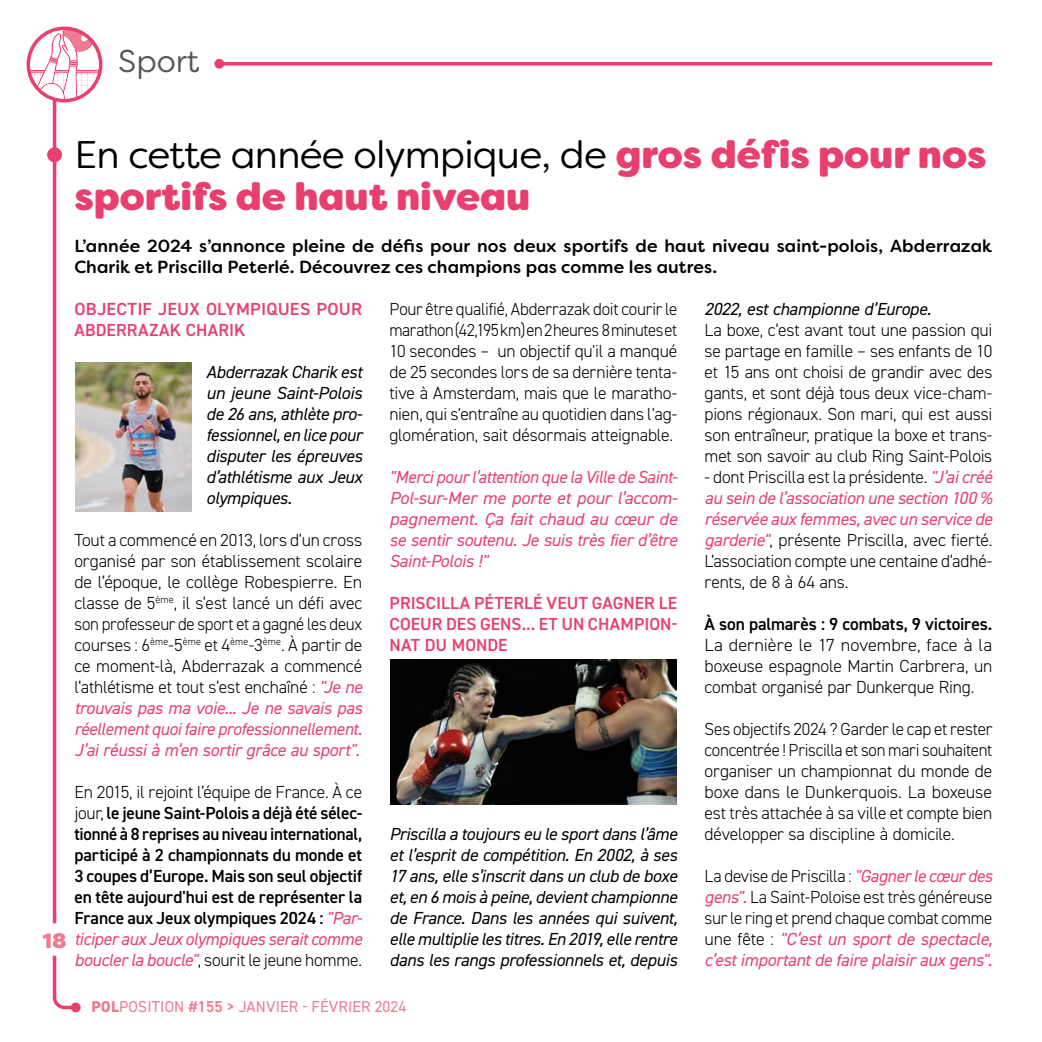
<style>
.page{position:relative;width:1042px;height:1042px;background:#fff}
.page>*{position:absolute;margin:0;border:0;box-sizing:border-box;transform-origin:0 0}
.t1{font:800 38.5px/42px "Filson Soft";color:#e93f6f}
.t2{font:31.5px "Filson Soft";color:#575756}
.t3{font:800 21px "Filson Soft";color:#ef7b92}
.t4{font:300 17.5px/21px "DIN2014";letter-spacing:-.01em;color:#000;text-align:justify}
.t5{font:italic 17.5px/21px "DIN2014";letter-spacing:-.015em;color:#000;text-align:justify}
.t6{font:600 17.5px/21px "DIN2014";letter-spacing:-.01em;color:#000;text-align:justify}
.t7{font:500 17.5px/21px "Filson Soft";letter-spacing:.005em;color:#000}
.t8{font:italic 17.5px/21px "DIN2014";letter-spacing:-.015em;color:#e93f6f;text-align:justify}
.t9{font:300 17.5px/21px "DIN2014";letter-spacing:-.01em;color:#000;text-align:justify;scale:1.04 1}
.t10{font:600 17.5px/21px "DIN2014";letter-spacing:.005em;color:#e93f6f;text-align:justify}
.t11{font:600 17.5px/21px "DIN2014";letter-spacing:.005em;color:#e93f6f;scale:1.04 1}
.t12{font:15.75px "DIN2014";letter-spacing:.01em;color:#ef7b92}
.s1{font-weight:400;color:#000}
.s2{font-weight:400;font-style:italic;color:#e93f6f}
.s3{font-weight:300}
.s4{font-weight:800}
.s5{font-weight:600}
</style>
<div class="page">
<svg style="left:52px;top:955px;width:20px;height:56px"></svg>
<div style="left:71px;top:1002px;width:10px;height:10px;background:#e93f6f;border-radius:50%"></div>
<svg style="left:224px;top:62px;width:768px;height:4px;background:#eb5680"></svg>
<div style="left:214px;top:59px;width:10px;height:10px;background:#e93f6f;border-radius:50%"></div>
<div style="left:47px;top:147px;width:15px;height:15px;background:#e93f6f;border-radius:50%"></div>
<hr style="left:53px;top:85px;width:3px;height:838px;background:#e93f6f">
<svg style="left:29px;top:28px;width:72px;height:72px"></svg>
<div style="left:27px;top:27px;width:75px;height:75px;border:4px solid #e93f6f;border-radius:50%"></div>
<img style="left:75px;top:362px;width:116px;height:149px">
<img style="left:391px;top:660px;width:286px;height:144px">
<h2 class="t2" style="left:118px;top:41px;width:83px">Sport</h2>
<p class="t3" style="left:43px;top:927px;width:26px">18</p>
<h1 class="t1" style="left:74px;top:134px;width:913px"><span class="s1">En cette année olympique, de</span> gros défis pour nos sportifs de haut niveau</h1>
<p class="t7" style="left:74px;top:235px;width:919px">L’année 2024 s’annonce pleine de défis pour nos deux sportifs de haut niveau saint-polois, Abderrazak<br>Charik et Priscilla Peterlé. Découvrez ces champions pas comme les autres.</p>
<p class="t11" style="left:74px;top:298px;width:278px">OBJECTIF JEUX OLYMPIQUES POUR<br>ABDERRAZAK CHARIK</p>
<p class="t5" style="left:206px;top:361px;width:158px">Abderrazak Charik est un jeune Saint-Polois de 26 ans, athlète pro&shy;fessionnel, en lice pour disputer les épreuves d’athlétisme aux Jeux olympiques.</p>
<p class="t4" style="left:74px;top:530px;width:289px">Tout a commencé en 2013, lors d’un cross organisé par son établissement scolaire de l’époque, le collège Robespierre. En classe de 5<sup>ème</sup>, il s’est lancé un défi avec son professeur de sport et a gagné les deux courses : 6<sup>ème</sup>-5<sup>ème</sup> et 4<sup>ème</sup>-3<sup>ème</sup>. À partir de ce moment-là, Abderrazak a commencé l’athlétisme et tout s’est enchaîné : <span class="s2">"Je ne trouvais pas ma voie... Je ne savais pas réellement quoi faire professionnellement.<br>J’ai réussi à m’en sortir grâce au sport".</span></p>
<p class="t6" style="left:74px;top:781px;width:290px"><span class="s3">En 2015, il rejoint l’équipe de France. À ce jour,</span> le jeune Saint-Polois a déjà été sélec&shy;tionné à 8 reprises au niveau international, participé à 2 championnats du monde et 3 coupes d’Europe. Mais son seul objectif en tête aujourd'hui est de représenter la France aux Jeux olympiques 2024 : <span class="s2">"Par&shy;ticiper aux Jeux olympiques serait comme boucler la boucle"</span><span class="s3">, sourit le jeune homme.</span></p>
<p class="t5" style="left:704px;top:298px;width:228px">2022, est championne d’Europe.</p>
<p class="t4" style="left:704px;top:320px;width:289px">La boxe, c’est avant tout une passion qui se partage en famille – ses enfants de 10 et 15 ans ont choisi de grandir avec des gants, et sont déjà tous deux vice-cham&shy;pions régionaux. Son mari, qui est aussi son entraîneur, pratique la boxe et trans&shy;met son savoir au club Ring Saint-Polois</p>
<p class="t4" style="left:704px;top:467px;width:289px">- dont Priscilla est la présidente. <span class="s2">"J’ai créé au sein de l’association une section 100 % réservée aux femmes, avec un service de garderie"</span>, présente Priscilla, avec fierté.<br>L’association compte une centaine d’adhé&shy;rents, de 8 à 64 ans.</p>
<p class="t6" style="left:704px;top:613px;width:289px">À son palmarès : 9 combats, 9 victoires.</p>
<p class="t9" style="left:704px;top:635px;width:278px">La dernière le 17 novembre, face à la boxeuse espagnole Martin Carbrera, un combat organisé par Dunkerque Ring.</p>
<p class="t4" style="left:704px;top:719px;width:289px">Ses objectifs 2024 ? Garder le cap et rester concentrée ! Priscilla et son mari souhaitent organiser un championnat du monde de boxe dans le Dunkerquois. La boxeuse est très attachée à sa ville et compte bien développer sa discipline à domicile.</p>
<p class="t4" style="left:704px;top:866px;width:289px">La devise de Priscilla : <span class="s2">"Gagner le cœur des gens".</span> La Saint-Poloise est très généreuse sur le ring et prend chaque combat comme une fête : <span class="s2">"C’est un sport de spectacle, c’est important de faire plaisir aux gens".</span></p>
<p class="t4" style="left:389px;top:299px;width:289px">Pour être qualifié, Abderrazak doit courir le marathon (42,195 km) en 2 heures 8 minutes et 10 secondes – un objectif qu'il a manqué de 25 secondes lors de sa dernière tenta&shy;tive à Amsterdam, mais que le maratho&shy;nien, qui s'entraîne au quotidien dans l'ag&shy;glomération, sait désormais atteignable.</p>
<p class="t8" style="left:389px;top:466px;width:290px">"Merci pour l’attention que la Ville de Saint-Pol-sur-Mer me porte et pour l’accom&shy;pagnement. Ça fait chaud au cœur de se sentir soutenu. Je suis très fier d’être Saint-Polois !"</p>
<p class="t10" style="left:389px;top:592px;width:289px">PRISCILLA PÉTERLÉ VEUT GAGNER LE COEUR DES GENS... ET UN CHAMPION-NAT DU MONDE</p>
<p class="t5" style="left:389px;top:823px;width:289px">Priscilla a toujours eu le sport dans l’âme et l’esprit de compétition. En 2002, à ses 17 ans, elle s’inscrit dans un club de boxe et, en 6 mois à peine, devient championne de France. Dans les années qui suivent, elle multiplie les titres. En 2019, elle rentre dans les rangs professionnels et, depuis</p>
<p class="t12" style="left:91px;top:997px;width:316px"><span class="s4">POL</span>POSITION <span class="s5">#155 &gt;</span> JANVIER - FÉVRIER 2024</p>
</div>
